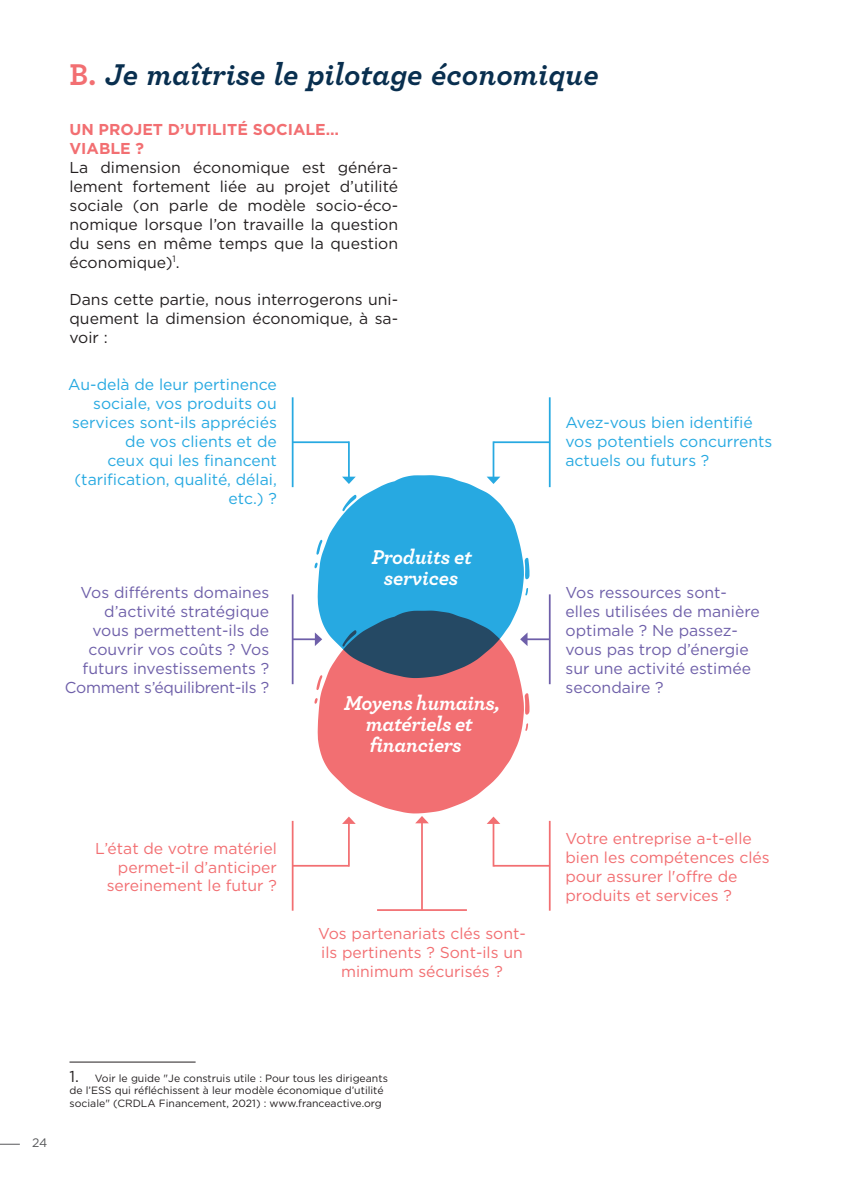
<style>
.page{position:relative;width:844px;height:1191px;background:#fff}
.page>*{position:absolute;margin:0;border:0;box-sizing:border-box;transform-origin:0 0}
.section{font:italic 700 31.5px "Archer";color:#092f4f}
.t1{font:italic 700 21px/21px "Archer";letter-spacing:-.02em;color:#fff;text-align:center}
.pargraphe_de_texte_c{font:15.75px/18.9px "Gotham";color:#231f20;text-align:justify}
.pargraphe_de_texte_c-2{font:15.75px/18.9px "Gotham";color:#6e5fa9}
.pargraphe_de_texte_c-3{font:15.75px/18.9px "Gotham";color:#f26f72;text-align:right}
.pargraphe_de_texte_c-4{font:15.75px/18.9px "Gotham";color:#27a9e1;text-align:right}
.pargraphe_de_texte_c-5{font:700 15.75px/18.9px "Gotham";color:#f26f72}
.t2{font:12.25px "Gotham";color:#57585a}
.note_de_bas_de_page{font:10.5px/12.2px "Gotham";color:#231f20}
.s1{font-style:normal;color:#f26f72}
.s2{font-size:15.75px}
</style>
<div class="page">
<hr style="left:348px;top:441px;width:1px;height:36px;background:#27a9e1">
<hr style="left:292px;top:397px;width:1px;height:90px;background:#27a9e1">
<hr style="left:293px;top:441px;width:55px;height:2px;background:#27a9e1">
<hr style="left:492px;top:441px;width:2px;height:36px;background:#27a9e1">
<hr style="left:548px;top:397px;width:2px;height:90px;background:#27a9e1">
<hr style="left:493px;top:441px;width:56px;height:2px;background:#27a9e1">
<hr style="left:348px;top:823px;width:1px;height:43px;background:#f26f72">
<svg style="left:342px;top:816px;width:13px;height:8px"></svg>
<hr style="left:292px;top:821px;width:1px;height:89px;background:#f26f72">
<hr style="left:293px;top:865px;width:55px;height:1px;background:#f26f72">
<hr style="left:492px;top:823px;width:2px;height:43px;background:#f26f72">
<svg style="left:487px;top:816px;width:13px;height:8px"></svg>
<hr style="left:548px;top:821px;width:2px;height:89px;background:#f26f72">
<hr style="left:493px;top:865px;width:56px;height:1px;background:#f26f72">
<hr style="left:548px;top:594px;width:2px;height:90px;background:#6e5fa9">
<hr style="left:526px;top:638px;width:23px;height:2px;background:#6e5fa9">
<svg style="left:524px;top:633px;width:3px;height:13px"></svg>
<hr style="left:292px;top:594px;width:1px;height:90px;background:#6e5fa9">
<hr style="left:293px;top:638px;width:22px;height:2px;background:#6e5fa9">
<svg style="left:315px;top:632px;width:2px;height:14px"></svg>
<hr style="left:377px;top:909px;width:90px;height:2px;background:#f26f72">
<hr style="left:421px;top:822px;width:2px;height:87px;background:#f26f72">
<svg style="left:415px;top:816px;width:13px;height:7px"></svg>
<svg style="left:0;top:1144px;width:20px;height:1px"></svg>
<svg style="left:314px;top:562px;width:3px;height:6px"></svg>
<svg style="left:524px;top:558px;width:5px;height:21px"></svg>
<svg style="left:525px;top:588px;width:3px;height:7px"></svg>
<svg style="left:317px;top:475px;width:207px;height:135px;fill:#27a9e1"></svg>
<svg style="left:314px;top:698px;width:3px;height:5px"></svg>
<svg style="left:524px;top:693px;width:5px;height:22px"></svg>
<svg style="left:525px;top:723px;width:3px;height:8px"></svg>
<svg style="left:317px;top:610px;width:207px;height:203px;background:#c4818b"></svg>
<hr style="left:69px;top:1061px;width:126px;height:1px;background:#231f20">
<p class="section" style="left:69px;top:49px;width:530px"><span class="s1">B.</span> Je maîtrise le pilotage économique</p>
<p class="pargraphe_de_texte_c-5" style="left:69px;top:120px;width:271px">UN PROJET D’UTILITÉ SOCIALE…<br>VIABLE ?</p>
<p class="pargraphe_de_texte_c" style="left:69px;top:158px;width:330px">La dimension économique est généra&shy;lement fortement liée au projet d’utilité sociale (on parle de modèle socio-éco&shy;nomique lorsque l’on travaille la question du sens en même temps que la question économique)<sup>1</sup>.</p>
<p class="pargraphe_de_texte_c" style="left:69px;top:290px;width:330px">Dans cette partie, nous interrogerons uni&shy;quement la dimension économique, à sa&shy;voir :</p>
<p class="pargraphe_de_texte_c-4" style="left:68px;top:375px;width:210px">Au-delà de leur pertinence sociale, vos produits ou services sont-ils appréciés de vos clients et de<br>ceux qui les financent (tarification, qualité, délai, etc.) ?</p>
<p class="pargraphe_de_texte_c-2" style="left:65px;top:583px;width:206px;text-align:right">Vos différents domaines d’activité stratégique vous permettent-ils de couvrir vos coûts ? Vos futurs investissements ?<br>Comment s’équilibrent-ils ?</p>
<p class="t1" style="left:372px;top:545px;width:101px">Produits et services</p>
<h2 class="t1" style="left:344px;top:691px;width:157px">Moyens humains, matériels et financiers</h2>
<p class="pargraphe_de_texte_c-4" style="left:565px;top:413px;width:208px;text-align:left">Avez-vous bien identifié vos potentiels concurrents actuels ou futurs ?</p>
<p class="pargraphe_de_texte_c-2" style="left:565px;top:583px;width:196px">Vos ressources sont&shy;elles utilisées de manière optimale ? Ne passez&shy;vous pas trop d’énergie sur une activité estimée secondaire ?</p>
<p class="pargraphe_de_texte_c-3" style="left:95px;top:838px;width:183px">L’état de votre matériel permet-il d’anticiper sereinement le futur ?</p>
<p class="pargraphe_de_texte_c-3" style="left:565px;top:829px;width:206px;text-align:left">Votre entreprise a-t-elle bien les compétences clés pour assurer l'offre de produits et services ?</p>
<p class="pargraphe_de_texte_c-3" style="left:318px;top:923px;width:209px;text-align:center">Vos partenariats clés sont&shy;ils pertinents ? Sont-ils un minimum sécurisés ?</p>
<p class="t2" style="left:32px;top:1134px;width:17px">24</p>
<p class="note_de_bas_de_page" style="left:69px;top:1072px;width:320px"><span class="s2">1.</span> Voir le guide "Je construis utile : Pour tous les dirigeants de l’ESS qui réfléchissent à leur modèle économique d’utilité sociale" (CRDLA Financement, 2021) : www.franceactive.org</p>
</div>
